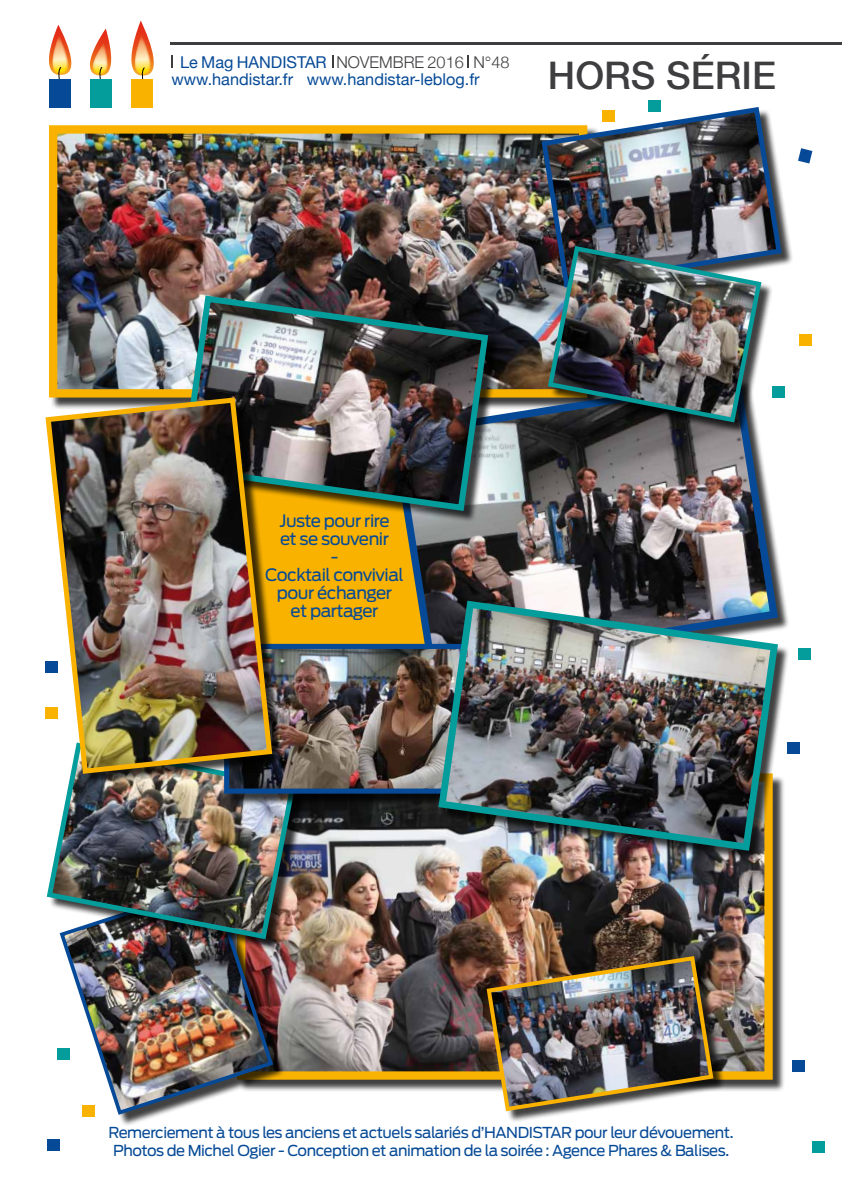
<style>
.page{position:relative;width:842px;height:1191px;background:#fff}
.page>*{position:absolute;margin:0;border:0;box-sizing:border-box;transform-origin:0 0}
.t1{font:500 38px "Helvetica Neue";color:#3e3d40}
.t2{font:17px/18px "Antenna";letter-spacing:-.03em;color:#064a97;text-align:center}
.t3{font:16.3px "Helvetica Neue";color:#064a97}
.t4{font:300 16.3px "Helvetica Neue";color:#3e3d40}
.t5{font:15px/18px "Antenna";letter-spacing:-.03em;color:#064a97}
.s1{font-weight:400;color:#064a97}
</style>
<div class="page">
<div style="left:234px;top:475px;width:225px;height:190px;background:#f9b200"></div>
<img style="left:58px;top:134px;width:487px;height:254px">
<div style="left:49px;top:125px;width:538px;height:272px;border:8px solid #f9b200"></div>
<hr style="left:170px;top:43px;width:672px;height:2px;background:#3e3d40">
<svg style="left:332px;top:55px;width:1px;height:12px"></svg>
<svg style="left:467px;top:55px;width:2px;height:13px"></svg>
<svg style="left:49px;top:21px;width:124px;height:63px"></svg>
<div style="left:90px;top:79px;width:22px;height:29px;background:#049d9c"></div>
<div style="left:132px;top:79px;width:21px;height:29px;background:#f9b200"></div>
<div style="left:49px;top:79px;width:21px;height:29px;background:#064a97"></div>
<div style="left:543px;top:109px;width:250px;height:191px;background:#000;opacity:.75"></div>
<img style="left:539px;top:107px;width:245px;height:183px">
<img style="left:387px;top:372px;width:395px;height:272px">
<div style="left:239px;top:775px;width:546px;height:317px;background:#000;opacity:.75"></div>
<img style="left:285px;top:806px;width:479px;height:264px">
<div style="left:237px;top:773px;width:536px;height:306px;border:8px solid #f9b200"></div>
<div style="left:62px;top:885px;width:223px;height:241px;background:#000;opacity:.75"></div>
<img style="left:62px;top:951px;width:213px;height:166px">
<div style="left:550px;top:248px;width:223px;height:186px;background:#000;opacity:.75"></div>
<img style="left:545px;top:243px;width:219px;height:182px">
<div style="left:49px;top:744px;width:258px;height:207px;background:#000;opacity:.75"></div>
<img style="left:46px;top:786px;width:252px;height:156px">
<div style="left:226px;top:645px;width:252px;height:161px;background:#000;opacity:.75"></div>
<img style="left:230px;top:650px;width:205px;height:137px">
<div style="left:224px;top:644px;width:241px;height:149px;border:5px solid #064a97"></div>
<div style="left:57px;top:1048px;width:12px;height:12px;background:#049d9c"></div>
<div style="left:771px;top:386px;width:13px;height:11px;background:#049d9c"></div>
<div style="left:787px;top:742px;width:12px;height:12px;background:#064a97"></div>
<div style="left:799px;top:334px;width:13px;height:12px;background:#f9b200"></div>
<div style="left:82px;top:1105px;width:13px;height:12px;background:#f9b200"></div>
<div style="left:602px;top:110px;width:13px;height:12px;background:#f9b200"></div>
<div style="left:648px;top:100px;width:13px;height:12px;background:#049d9c"></div>
<div style="left:812px;top:1140px;width:13px;height:12px;background:#049d9c"></div>
<div style="left:792px;top:1060px;width:13px;height:11px;background:#064a97"></div>
<div style="left:47px;top:1139px;width:13px;height:11px;background:#064a97"></div>
<div style="left:798px;top:648px;width:13px;height:12px;background:#049d9c"></div>
<div style="left:183px;top:297px;width:317px;height:226px;background:#000;opacity:.75"></div>
<img style="left:177px;top:292px;width:315px;height:222px">
<div style="left:440px;top:602px;width:350px;height:261px;background:#000;opacity:.75"></div>
<img style="left:435px;top:597px;width:347px;height:257px">
<svg style="left:798px;top:148px;width:14px;height:15px"></svg>
<div style="left:47px;top:399px;width:237px;height:387px;background:#000;opacity:.75"></div>
<img style="left:45px;top:395px;width:230px;height:381px">
<div style="left:488px;top:958px;width:237px;height:165px;background:#000;opacity:.75"></div>
<img style="left:484px;top:953px;width:232px;height:160px">
<p class="t4" style="left:180px;top:52px;width:331px"><span class="s1">Le Mag HANDISTAR</span> NOVEMBRE 2016 N°48</p>
<h1 class="t1" style="left:548px;top:52px;width:230px">HORS SÉRIE</h1>
<p class="t3" style="left:171px;top:69px;width:310px">www.handistar.fr www.handistar-leblog.fr</p>
<p class="t2" style="left:265px;top:511px;width:140px">Juste pour rire<br>et se souvenir<br>-<br>Cocktail convivial pour échanger<br>et partager</p>
<p class="t5" style="left:109px;top:1123px;width:626px">Remerciement à tous les anciens et actuels salariés d’HANDISTAR pour leur dévouement.<br>Photos de Michel Ogier - Conception et animation de la soirée : Agence Phares &amp; Balises.</p>
</div>
